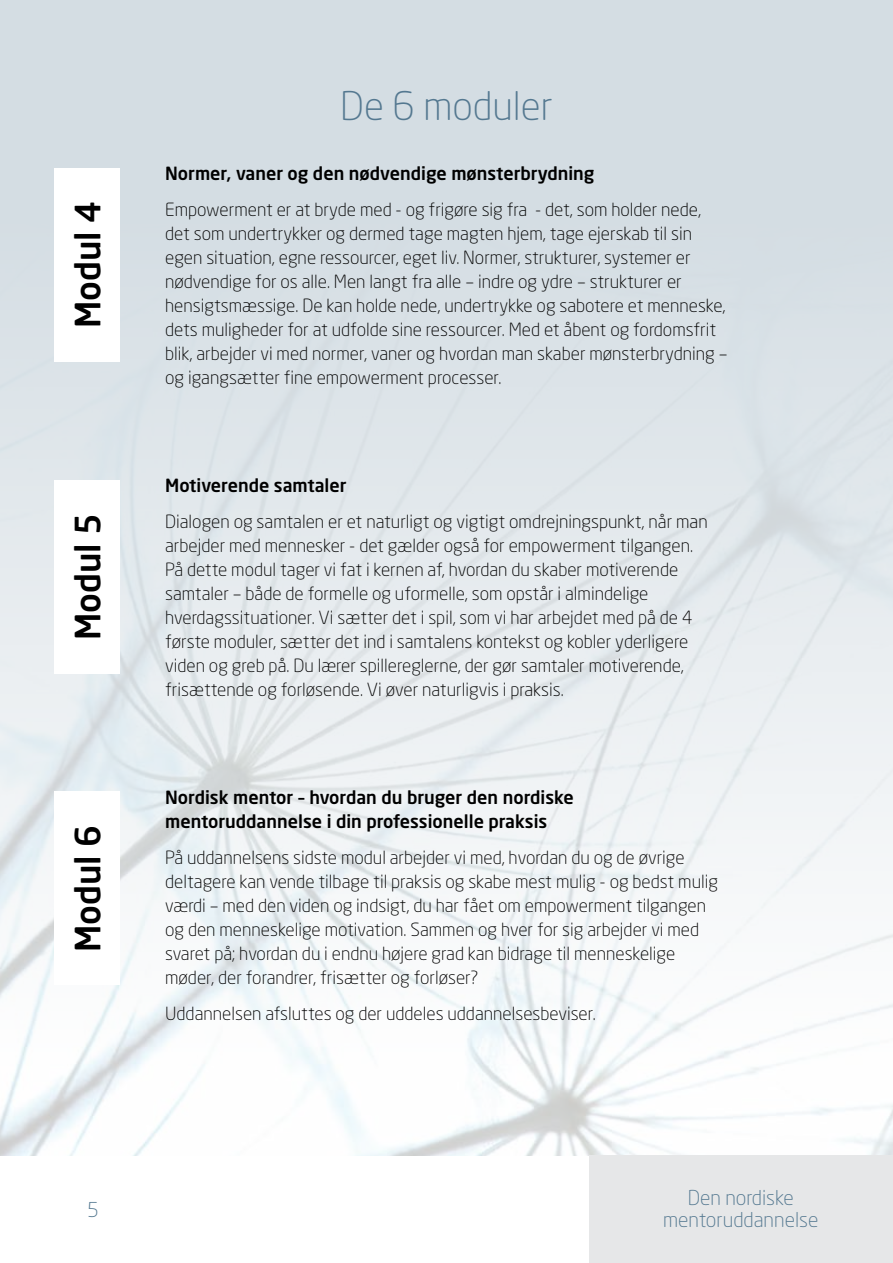
<style>
.page{position:relative;width:893px;height:1263px;background:#fff}
.page>*{position:absolute;margin:0;border:0;box-sizing:border-box;transform-origin:0 0}
.t1{font:300 39px "Neo Sans";color:#547890}
.t2{font:500 34.5px "Neo Sans";color:#000}
.t3{font:300 20.25px/21.9px "Neo Sans";color:#547890;text-align:center}
.t4{font:300 18px/24px "Neo Sans";color:#000}
.t5{font:500 18px/24px "Neo Sans";color:#000}
</style>
<div class="page">
<div style="left:0;top:0;width:893px;height:1155px;background:#d4dde3"></div>
<img style="left:0;top:168px;width:893px;height:987px">
<div style="left:589px;top:1155px;width:304px;height:108px;background:#e6e7e8"></div>
<div style="left:54px;top:168px;width:65px;height:194px;background:#fff"></div>
<div style="left:54px;top:480px;width:65px;height:193px;background:#fff"></div>
<div style="left:54px;top:791px;width:65px;height:194px;background:#fff"></div>
<h2 class="t2" style="left:66px;top:328px;width:129px;rotate:-90deg">Modul 4</h2>
<h2 class="t2" style="left:66px;top:640px;width:129px;rotate:-90deg">Modul 5</h2>
<h2 class="t2" style="left:66px;top:952px;width:129px;rotate:-90deg">Modul 6</h2>
<h1 class="t1" style="left:340px;top:82px;width:214px">De 6 moduler</h1>
<p class="t5" style="left:165px;top:161px;width:431px">Normer, vaner og den nødvendige mønsterbrydning</p>
<p class="t4" style="left:165px;top:197px;width:564px">Empowerment er at bryde med - og frigøre sig fra - det, som holder nede, det som undertrykker og dermed tage magten hjem, tage ejerskab til sin egen situation, egne ressourcer, eget liv. Normer, strukturer, systemer er nødvendige for os alle. Men langt fra alle – indre og ydre – strukturer er hensigtsmæssige. De kan holde nede, undertrykke og sabotere et menneske, dets muligheder for at udfolde sine ressourcer. Med et åbent og fordomsfrit blik, arbejder vi med normer, vaner og hvordan man skaber mønsterbrydning – og igangsætter fine empowerment processer.</p>
<p class="t5" style="left:165px;top:473px;width:183px">Motiverende samtaler</p>
<p class="t4" style="left:165px;top:509px;width:544px">Dialogen og samtalen er et naturligt og vigtigt omdrejningspunkt, når man arbejder med mennesker - det gælder også for empowerment tilgangen.<br>På dette modul tager vi fat i kernen af, hvordan du skaber motiverende samtaler – både de formelle og uformelle, som opstår i almindelige hverdagssituationer. Vi sætter det i spil, som vi har arbejdet med på de 4 første moduler, sætter det ind i samtalens kontekst og kobler yderligere viden og greb på. Du lærer spillereglerne, der gør samtaler motiverende, frisættende og forløsende. Vi øver naturligvis i praksis.</p>
<p class="t5" style="left:165px;top:785px;width:410px">Nordisk mentor – hvordan du bruger den nordiske mentoruddannelse i din professionelle praksis</p>
<p class="t4" style="left:165px;top:845px;width:554px">På uddannelsens sidste modul arbejder vi med, hvordan du og de øvrige deltagere kan vende tilbage til praksis og skabe mest mulig - og bedst mulig værdi – med den viden og indsigt, du har fået om empowerment tilgangen og den menneskelige motivation. Sammen og hver for sig arbejder vi med svaret på; hvordan du i endnu højere grad kan bidrage til menneskelige møder, der forandrer, frisætter og forløser?</p>
<p class="t4" style="left:165px;top:1001px;width:432px">Uddannelsen afsluttes og der uddeles uddannelsesbeviser.</p>
<p class="t3" style="left:87px;top:1198px;width:13px">5</p>
<p class="t3" style="left:663px;top:1187px;width:157px">Den nordiske mentoruddannelse</p>
</div>
